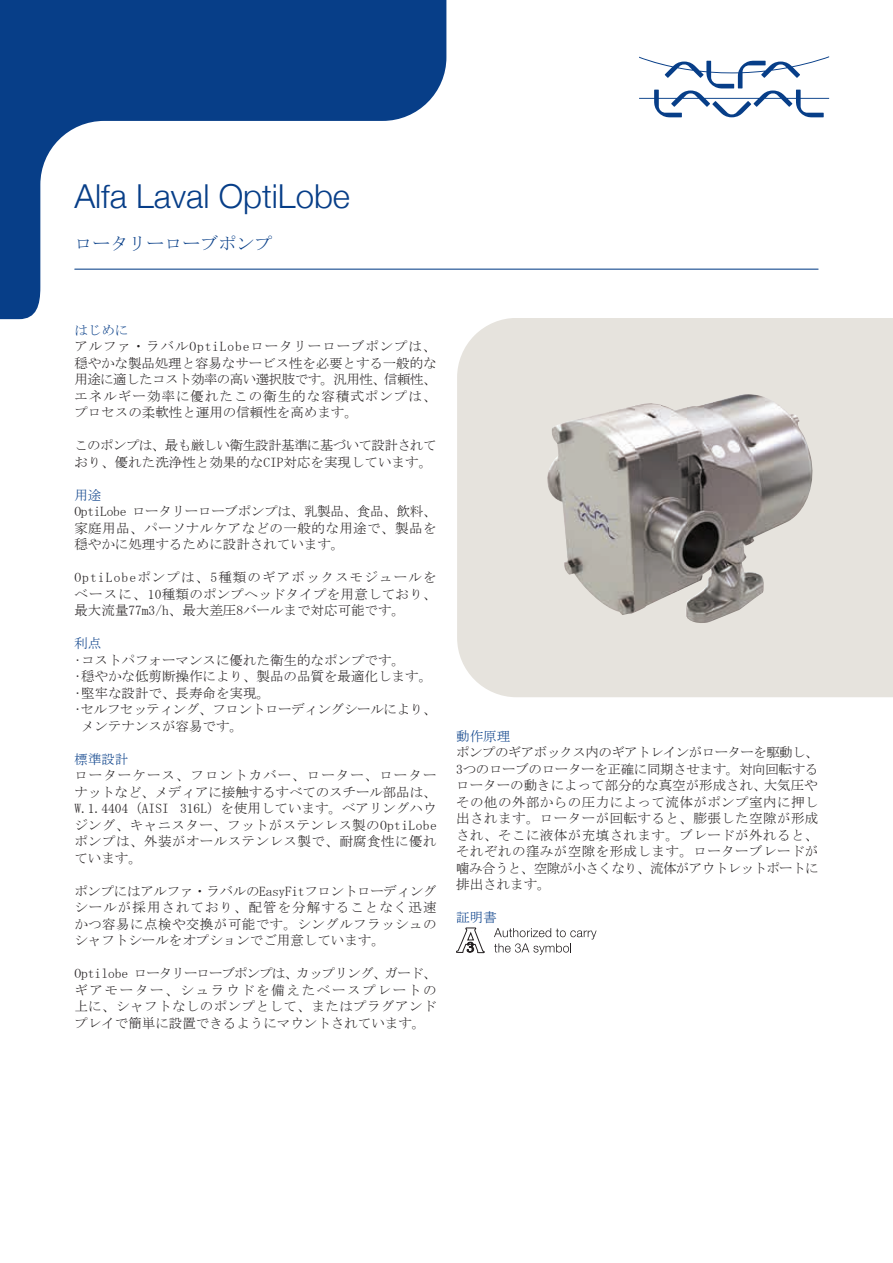
<style>
.page{position:relative;width:893px;height:1263px;background:#fff}
.page>*{position:absolute;margin:0;border:0;box-sizing:border-box;transform-origin:0 0}
.t1{font:300 33px "Helvetica Neue";color:#073e88}
.t2{font:18px "MS Mincho";color:#073e88}
.t3{font:13.5px/16.5px "MS Mincho";color:#231f20;text-align:justify}
.t4{font:13.5px/16.5px "MS Mincho";letter-spacing:-.045em;color:#231f20}
.t5{font:13.5px/16.5px "MS Mincho";letter-spacing:-.025em;color:#231f20}
.t6{font:13.5px "MS Mincho";color:#073e88}
</style>
<div class="page">
<svg style="left:0;top:0;width:446px;height:319px"></svg>
<hr style="left:74px;top:269px;width:744px;height:1px;background:#073f88">
<div style="left:457px;top:318px;width:436px;height:379px;background:#e6e3dd"></div>
<svg style="left:639px;top:56px;width:190px;height:61px"></svg>
<img style="left:544px;top:394px;width:272px;height:230px">
<svg style="left:456px;top:928px;width:28px;height:25px"></svg>
<svg style="left:494px;top:928px;width:102px;height:27px"></svg>
<h1 class="t1" style="left:74px;top:176px;width:277px">Alfa Laval OptiLobe</h1>
<h2 class="t2" style="left:74px;top:234px;width:199px">ロータリーローブポンプ</h2>
<p class="t6" style="left:74px;top:323px;width:56px">はじめに</p>
<p class="t3" style="left:74px;top:338px;width:364px">アルファ・ラバルOptiLobeロータリーローブポンプは、穏やかな製品処理と容易なサービス性を必要とする一般的な用途に適したコスト効率の高い選択肢です。汎用性、信頼性、エネルギー効率に優れたこの衛生的な容積式ポンプは、プロセスの柔軟性と運用の信頼性を高めます。</p>
<p class="t4" style="left:74px;top:437px;width:364px">このポンプは、最も厳しい衛生設計基準に基づいて設計されており、優れた洗浄性と効果的なCIP対応を実現しています。</p>
<p class="t6" style="left:74px;top:488px;width:28px">用途</p>
<p class="t3" style="left:74px;top:503px;width:364px">OptiLobe ロータリーローブポンプは、乳製品、食品、飲料、家庭用品、パーソナルケアなどの一般的な用途で、製品を穏やかに処理するために設計されています。</p>
<p class="t3" style="left:74px;top:569px;width:364px">OptiLobeポンプは、5種類のギアボックスモジュールをベースに、10種類のポンプヘッドタイプを用意しており、最大流量77m3/h、最大差圧8バールまで対応可能です。</p>
<p class="t6" style="left:74px;top:636px;width:28px">利点</p>
<p class="t3" style="left:74px;top:651px;width:332px">•コストパフォーマンスに優れた衛生的なポンプです。</p>
<p class="t3" style="left:74px;top:668px;width:359px">•穏やかな低剪断操作により、製品の品質を最適化します。</p>
<p class="t3" style="left:74px;top:684px;width:197px">•堅牢な設計で、長寿命を実現。</p>
<p class="t5" style="left:81px;top:701px;width:357px;text-indent:-7px">•セルフセッティング、フロントローディングシールにより、メンテナンスが容易です。</p>
<p class="t6" style="left:74px;top:752px;width:56px">標準設計</p>
<p class="t3" style="left:74px;top:767px;width:364px">ローターケース、フロントカバー、ローター、ローターナットなど、メディアに接触するすべてのスチール部品は、W.1.4404（AISI 316L）を使用しています。ベアリングハウジング、キャニスター、フットがステンレス製のOptiLobeポンプは、外装がオールステンレス製で、耐腐食性に優れています。</p>
<p class="t3" style="left:74px;top:882px;width:364px">ポンプにはアルファ・ラバルのEasyFitフロントローディングシールが採用されており、配管を分解することなく迅速かつ容易に点検や交換が可能です。シングルフラッシュのシャフトシールをオプションでご用意しています。</p>
<p class="t3" style="left:74px;top:965px;width:364px">Optilobe ロータリーローブポンプは、カップリング、ガード、ギアモーター、シュラウドを備えたベースプレートの上に、シャフトなしのポンプとして、またはプラグアンドプレイで簡単に設置できるようにマウントされています。</p>
<p class="t6" style="left:456px;top:729px;width:55px">動作原理</p>
<p class="t3" style="left:456px;top:744px;width:364px">ポンプのギアボックス内のギアトレインがローターを駆動し、3つのローブのローターを正確に同期させます。対向回転するローターの動きによって部分的な真空が形成され、大気圧やその他の外部からの圧力によって流体がポンプ室内に押し出されます。ローターが回転すると、膨張した空隙が形成され、そこに液体が充填されます。ブレードが外れると、それぞれの窪みが空隙を形成します。ローターブレードが噛み合うと、空隙が小さくなり、流体がアウトレットポートに排出されます。</p>
<p class="t6" style="left:456px;top:911px;width:42px">証明書</p>
</div>
